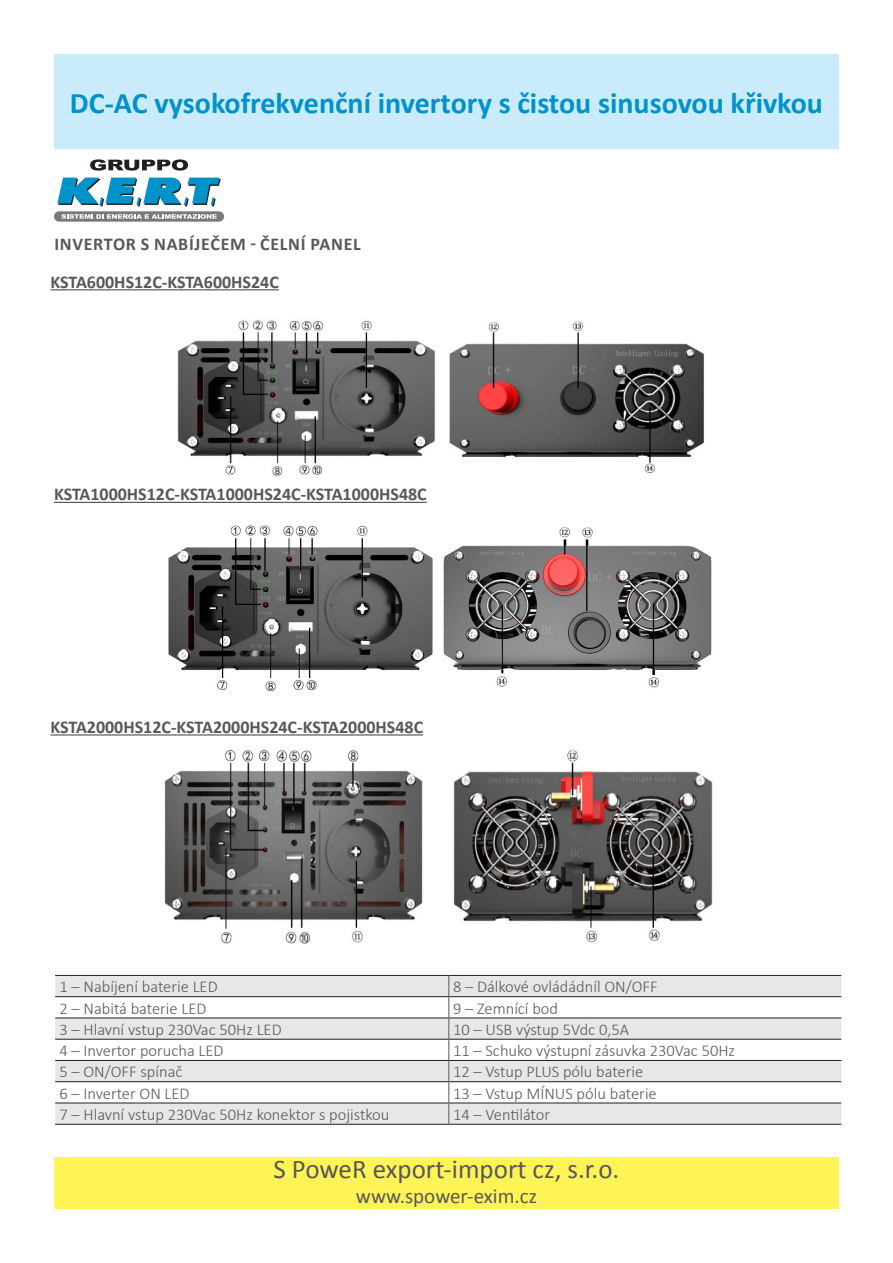
<style>
.page{position:relative;width:893px;height:1263px;background:#fff}
.page>*{position:absolute;margin:0;border:0;box-sizing:border-box;transform-origin:0 0}
.t1{font:700 30px "Calibri";color:#0092cb}
.t2{font:27px "Calibri";color:#57585a}
.t3{font:21px "Calibri";color:#57585a}
.t4{font:700 18px "Calibri";color:#57585a}
.t5{font:700 18px "Calibri";letter-spacing:.04em;color:#57585a}
.t6{font:300 16.5px "Calibri";color:#57585a}
</style>
<div class="page">
<div style="left:54px;top:1158px;width:785px;height:51px;background:#fff356"></div>
<div style="left:54px;top:54px;width:785px;height:95px;background:#caebfb"></div>
<svg style="left:57px;top:178px;width:164px;height:28px"></svg>
<div style="left:54px;top:211px;width:170px;height:11px;background:#76787b;border-radius:5px"></div>
<svg style="left:61px;top:214px;width:156px;height:5px"></svg>
<svg style="left:90px;top:159px;width:98px;height:12px"></svg>
<hr style="left:50px;top:289px;width:229px;height:1px;background:#57585a">
<img style="left:177px;top:320px;width:527px;height:156px">
<hr style="left:54px;top:502px;width:373px;height:1px;background:#57585a">
<img style="left:168px;top:525px;width:544px;height:167px">
<hr style="left:50px;top:734px;width:373px;height:1px;background:#57585a">
<img style="left:164px;top:749px;width:549px;height:195px">
<svg style="left:55px;top:976px;width:786px;height:148px;fill:#e6e7e9"></svg>
<hr style="left:55px;top:975px;width:394px;height:1px;background:#231f20">
<hr style="left:449px;top:975px;width:392px;height:1px;background:#231f20">
<hr style="left:55px;top:996px;width:394px;height:1px;background:#231f20">
<hr style="left:449px;top:996px;width:392px;height:1px;background:#231f20">
<hr style="left:55px;top:1018px;width:394px;height:1px;background:#231f20">
<hr style="left:449px;top:1018px;width:392px;height:1px;background:#231f20">
<hr style="left:55px;top:1039px;width:394px;height:1px;background:#231f20">
<hr style="left:449px;top:1039px;width:392px;height:1px;background:#231f20">
<hr style="left:55px;top:1060px;width:394px;height:1px;background:#231f20">
<hr style="left:449px;top:1060px;width:392px;height:1px;background:#231f20">
<hr style="left:55px;top:1081px;width:394px;height:1px;background:#231f20">
<hr style="left:449px;top:1081px;width:392px;height:1px;background:#231f20">
<hr style="left:55px;top:1103px;width:394px;height:1px;background:#231f20">
<hr style="left:449px;top:1103px;width:392px;height:1px;background:#231f20">
<hr style="left:55px;top:1124px;width:394px;height:1px;background:#231f20">
<hr style="left:449px;top:1124px;width:392px;height:1px;background:#231f20">
<svg style="left:449px;top:975px;width:1px;height:149px"></svg>
<p class="t1" style="left:70px;top:81px;width:754px">DC-AC vysokofrekvenční invertory s čistou sinusovou křivkou</p>
<p class="t5" style="left:54px;top:231px;width:308px">INVERTOR S NABÍJEČEM - ČELNÍ PANEL</p>
<p class="t4" style="left:50px;top:269px;width:230px">KSTA600HS12C-KSTA600HS24C</p>
<p class="t4" style="left:54px;top:482px;width:374px">KSTA1000HS12C-KSTA1000HS24C-KSTA1000HS48C</p>
<p class="t4" style="left:50px;top:714px;width:374px">KSTA2000HS12C-KSTA2000HS24C-KSTA2000HS48C</p>
<p class="t6" style="left:59px;top:976px;width:160px">1 – Nabíjení baterie LED</p>
<p class="t6" style="left:453px;top:976px;width:206px">8 – Dálkové ovládádníl ON/OFF</p>
<p class="t6" style="left:59px;top:998px;width:149px">2 – Nabitá baterie LED</p>
<p class="t6" style="left:453px;top:998px;width:107px">9 – Zemnící bod</p>
<p class="t6" style="left:59px;top:1019px;width:224px">3 – Hlavní vstup 230Vac 50Hz LED</p>
<p class="t6" style="left:453px;top:1019px;width:178px">10 – USB výstup 5Vdc 0,5A</p>
<p class="t6" style="left:59px;top:1040px;width:166px">4 – Invertor porucha LED</p>
<p class="t6" style="left:453px;top:1040px;width:284px">11 – Schuko výstupní zásuvka 230Vac 50Hz</p>
<p class="t6" style="left:59px;top:1061px;width:125px">5 – ON/OFF spínač</p>
<p class="t6" style="left:453px;top:1061px;width:192px">12 – Vstup PLUS pólu baterie</p>
<p class="t6" style="left:59px;top:1083px;width:132px">6 – Inverter ON LED</p>
<p class="t6" style="left:453px;top:1083px;width:205px">13 – Vstup MÍNUS pólu baterie</p>
<p class="t6" style="left:59px;top:1104px;width:331px">7 – Hlavní vstup 230Vac 50Hz konektor s pojistkou</p>
<p class="t6" style="left:453px;top:1104px;width:99px">14 – Ventilátor</p>
<p class="t2" style="left:273px;top:1150px;width:347px">S PoweR export-import cz, s.r.o.</p>
<p class="t3" style="left:356px;top:1182px;width:183px">www.spower-exim.cz</p>
</div>
